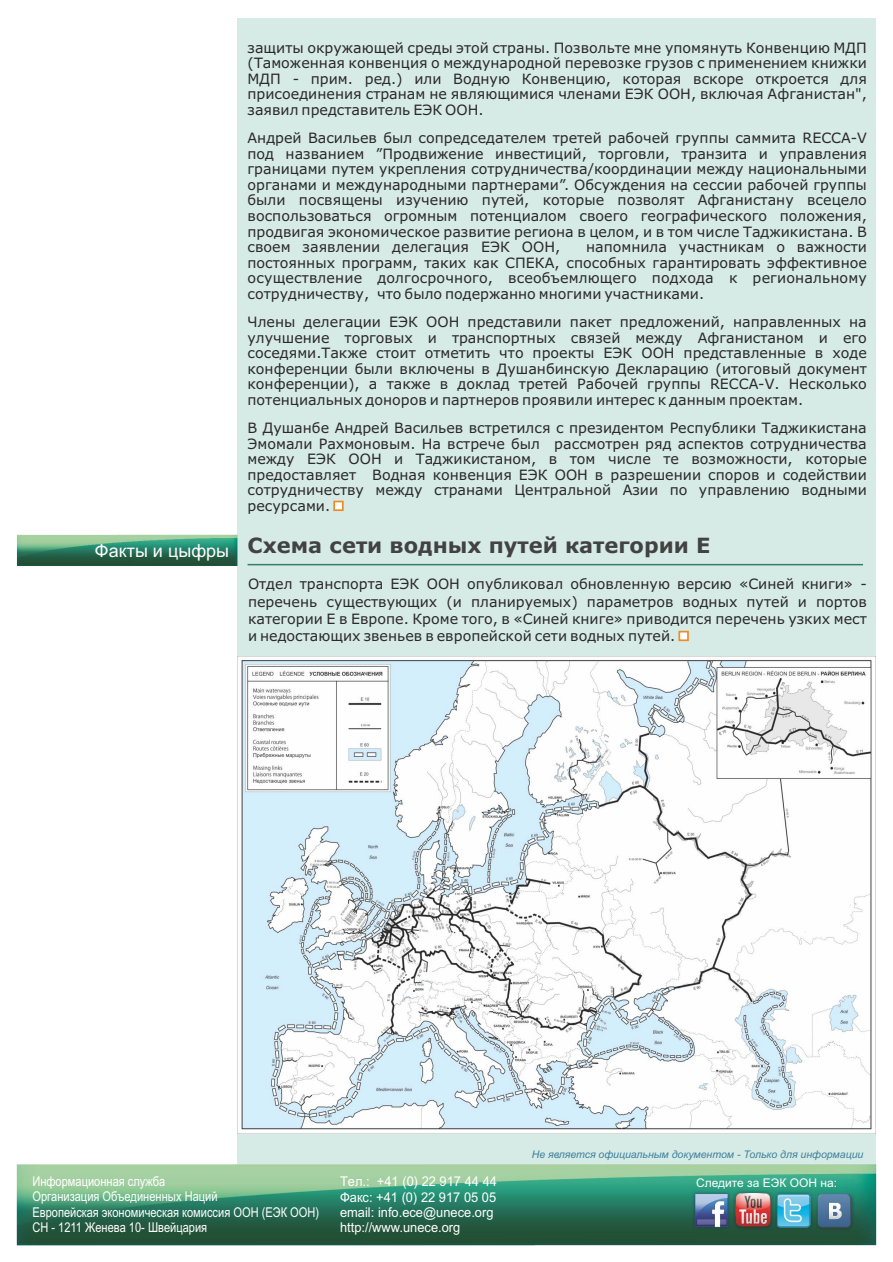
<style>
.page{position:relative;width:893px;height:1262px;background:#fff}
.page>*{position:absolute;margin:0;border:0;box-sizing:border-box;transform-origin:0 0}
.t1{font:700 21px "Verdana";color:#424242}
.t2{font:18px "Arial";color:#fff}
.t3{font:14.25px/15.6px "Verdana";color:#2b2929;text-align:justify}
.t4{font:13.5px/15.3px "Arial Narrow";color:#fff}
.t5{font:13.5px/15.3px "Arial Narrow";color:#fff;scale:1.16 1}
.t6{font:12px "Arial";color:#fff}
.t7{font:italic 10.5px "Arial";color:#3d809c}
</style>
<div class="page">
<div style="left:238px;top:18px;width:638px;height:1223px;background:#d6ebe6"></div>
<img style="left:17px;top:1164px;width:859px;height:81px">
<img style="left:774px;top:1191px;width:38px;height:38px">
<img style="left:692px;top:1191px;width:39px;height:38px">
<img style="left:731px;top:1189px;width:43px;height:42px">
<img style="left:816px;top:1193px;width:38px;height:38px">
<svg style="left:333px;top:500px;width:11px;height:11px"></svg>
<hr style="left:247px;top:564px;width:616px;height:1px;background:#367a70">
<svg style="left:678px;top:630px;width:11px;height:12px"></svg>
<img style="left:238px;top:656px;width:638px;height:478px">
<img style="left:17px;top:535px;width:221px;height:31px">
<p class="t2" style="left:95px;top:543px;width:136px">Факты и цыфры</p>
<p class="t3" style="left:247px;top:41px;width:621px">защиты окружающей среды этой страны. Позвольте мне упомянуть Конвенцию МДП (Таможенная конвенция о международной перевозке грузов с применением книжки МДП - прим. ред.) или Водную Конвенцию, которая вскоре откроется для присоединения странам не являющимися членами ЕЭК ООН, включая Афганистан", заявил представитель ЕЭК ООН.</p>
<p class="t3" style="left:247px;top:131px;width:621px">Андрей Васильев был сопредседателем третей рабочей группы саммита RECCA-V под названием ”Продвижение инвестиций, торговли, транзита и управления границами путем укрепления сотрудничества/координации между национальными органами и международными партнерами”. Обсуждения на сессии рабочей группы были посвящены изучению путей, которые позволят Афганистану всецело воспользоваться огромным потенциалом своего географического положения, продвигая экономическое развитие региона в целом, и в том числе Таджикистана. В своем заявлении делегация ЕЭК ООН,</p>
<p class="t3" style="left:247px;top:240px;width:621px;text-indent:338px">напомнила участникам о важности постоянных программ, таких как СПЕКА, способных гарантировать эффективное осуществление долгосрочного, всеобъемлющего подхода к региональному сотрудничеству, что было подержанно многими участниками.</p>
<p class="t3" style="left:247px;top:315px;width:621px">Члены делегации ЕЭК ООН представили пакет предложений, направленных на улучшение торговых и транспортных связей между Афганистаном и его соседями.Также стоит отметить что проекты ЕЭК ООН представленные в ходе конференции были включены в Душанбинскую Декларацию (итоговый документ конференции), а также в доклад третей Рабочей группы RECCA-V. Несколько потенциальных доноров и партнеров проявили интерес к данным проектам.</p>
<p class="t3" style="left:247px;top:421px;width:621px">В Душанбе Андрей Васильев встретился с президентом Республики Таджикистана Эмомали Рахмоновым. На встрече был рассмотрен ряд аспектов сотрудничества между ЕЭК ООН и Таджикистаном, в том числе те возможности, которые предоставляет Водная конвенция ЕЭК ООН в разрешении споров и содействии сотрудничеству между странами Центральной Азии по управлению водными ресурсами.</p>
<h1 class="t1" style="left:247px;top:537px;width:464px">Схема сети водных путей категории Е</h1>
<p class="t3" style="left:248px;top:576px;width:620px;line-height:17.2px">Отдел транспорта ЕЭК ООН опубликовал обновленную версию «Синей книги» - перечень существующих (и планируемых) параметров водных путей и портов категории E в Европе. Кроме того, в «Синей книге» приводится перечень узких мест и недостающих звеньев в европейской сети водных путей.</p>
<p class="t7" style="left:532px;top:1150px;width:333px">Не является официальным документом - Только для информации</p>
<p class="t4" style="left:32px;top:1174px;width:288px">Информационная служба<br>Организация Объединенных Наций<br>Европейская экономическая комиссия ООН (ЕЭК ООН)<br>CH - 1211 Женева 10- Швейцария</p>
<p class="t5" style="left:340px;top:1175px;width:137px">Тел.: +41 (0) 22 917 44 44<br>Факс: +41 (0) 22 917 05 05 email: info.ece@unece.org http://www.unece.org</p>
<p class="t6" style="left:696px;top:1178px;width:142px">Следите за ЕЭК ООН на:</p>
</div>
